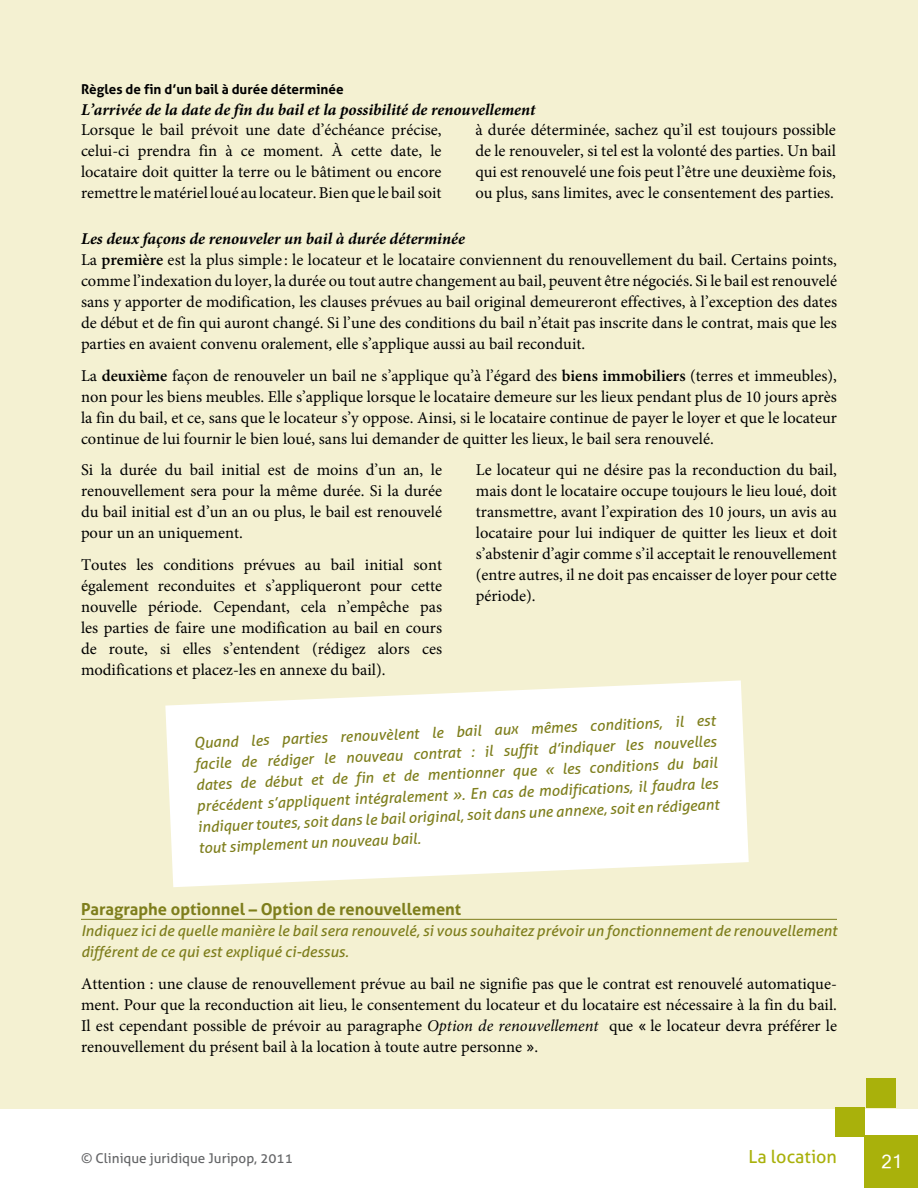
<style>
.page{position:relative;width:918px;height:1188px;background:#fff}
.page>*{position:absolute;margin:0;border:0;box-sizing:border-box;transform-origin:0 0}
.t1{font:18px "Aller";color:#a9b10b}
.t2{font:18px "Mangal";color:#fff}
.t3{font:16.5px/21px "Minion Pro";color:#000;text-align:justify}
.t4{font:italic 700 16.5px "Minion Pro";color:#000}
.t5{font:700 16.5px "Aller";color:#7e7e1c}
.t6{font:italic 15px/20.7px "Aller";color:#7e7e1c;text-align:justify}
.t7{font:700 13.5px "Aller";color:#000}
.t8{font:13.5px "Aller";color:#646567}
.s1{font-weight:700;font-style:italic}
.s2{font-weight:600}
.s3{font-style:italic}
.s4{font-family:"Futura"}
</style>
<div class="page">
<div style="left:0;top:0;width:918px;height:1108px;background:#f4f1d2"></div>
<svg style="left:165px;top:680px;width:584px;height:207px;fill:#fff"></svg>
<div style="left:865px;top:1135px;width:53px;height:53px;background:#a9b10b"></div>
<div style="left:835px;top:1107px;width:30px;height:29px;background:#a9b10b"></div>
<div style="left:866px;top:1079px;width:30px;height:29px;background:#a9b10b"></div>
<hr style="left:81px;top:919px;width:756px;height:1px;background:#7e7e1c">
<p class="t7" style="left:81px;top:81px;width:264px">Règles de fin d’un bail à durée déterminée</p>
<p class="t4" style="left:81px;top:98px;width:456px">L’arrivée de la date de fin du bail et la possibilité de renouvellement</p>
<p class="t3" style="left:81px;top:120px;width:362px">Lorsque le bail prévoit une date d’échéance précise, celui-ci prendra fin à ce moment. À cette date, le locataire doit quitter la terre ou le bâtiment ou encore remettre le matériel loué au locateur. Bien que le bail soit</p>
<p class="t3" style="left:475px;top:120px;width:362px">à durée déterminée, sachez qu’il est toujours possible de le renouveler, si tel est la volonté des parties. Un bail qui est renouvelé une fois peut l’être une deuxième fois, ou plus, sans limites, avec le consentement des parties.</p>
<p class="t3" style="left:81px;top:229px;width:758px;text-align:left"><span class="s1">Les deux façons de renouveler un bail à durée déterminée<br></span>La <span class="s2">première</span> est la plus simple : le locateur et le locataire conviennent du renouvellement du bail. Certains points, comme l’indexation du loyer, la durée ou tout autre changement au bail, peuvent être négociés. Si le bail est renouvelé sans y apporter de modification, les clauses prévues au bail original demeureront effectives, à l’exception des dates de début et de fin qui auront changé. Si l’une des conditions du bail n’était pas inscrite dans le contrat, mais que les parties en avaient convenu oralement, elle s’applique aussi au bail reconduit.</p>
<p class="t3" style="left:81px;top:365px;width:757px">La <span class="s2">deuxième</span> façon de renouveler un bail ne s’applique qu’à l’égard des <span class="s2">biens immobiliers</span> (terres et immeubles), non pour les biens meubles. Elle s’applique lorsque le locataire demeure sur les lieux pendant plus de 10 jours après la fin du bail, et ce, sans que le locateur s’y oppose. Ainsi, si le locataire continue de payer le loyer et que le locateur continue de lui fournir le bien loué, sans lui demander de quitter les lieux, le bail sera renouvelé.</p>
<p class="t3" style="left:81px;top:460px;width:363px">Si la durée du bail initial est de moins d’un an, le renouvellement sera pour la même durée. Si la durée du bail initial est d’un an ou plus, le bail est renouvelé pour un an uniquement.</p>
<p class="t3" style="left:81px;top:554px;width:363px">Toutes les conditions prévues au bail initial sont également reconduites et s’appliqueront pour cette nouvelle période. Cependant, cela n’empêche pas les parties de faire une modification au bail en cours de route, si elles s’entendent (rédigez alors ces modifications et placez-les en annexe du bail).</p>
<p class="t3" style="left:476px;top:460px;width:363px">Le locateur qui ne désire pas la reconduction du bail, mais dont le locataire occupe toujours le lieu loué, doit transmettre, avant l’expiration des 10 jours, un avis au locataire pour lui indiquer de quitter les lieux et doit s’abstenir d’agir comme s’il acceptait le renouvellement (entre autres, il ne doit pas encaisser de loyer pour cette période).</p>
<p class="t6" style="left:193px;top:735px;width:524px;rotate:-3deg">Quand les parties renouvèlent le bail aux mêmes conditions, il est facile de rédiger le nouveau contrat : il suffit d’indiquer les nouvelles dates de début et de fin et de mentionner que « les conditions du bail précédent s’appliquent intégralement ». En cas de modifications, il faudra les indiquer toutes, soit dans le bail original, soit dans une annexe, soit en rédigeant tout simplement un nouveau bail.</p>
<p class="t5" style="left:81px;top:899px;width:382px">Paragraphe optionnel – Option de renouvellement</p>
<p class="t6" style="left:81px;top:920px;width:758px">Indiquez ici de quelle manière le bail sera renouvelé, si vous souhaitez prévoir un fonctionnement de renouvellement différent de ce qui est expliqué ci-dessus.</p>
<p class="t3" style="left:81px;top:973px;width:758px">Attention : une clause de renouvellement prévue au bail ne signifie pas que le contrat est renouvelé automatique&shy;ment. Pour que la reconduction ait lieu, le consentement du locateur et du locataire est nécessaire à la fin du bail.<br>Il est cependant possible de prévoir au paragraphe <span class="s3">Option de renouvellement</span> que <span class="s4">«</span> le locateur devra préférer le renouvellement du présent bail à la location à toute autre personne <span class="s4">»</span>.</p>
<p class="t8" style="left:81px;top:1150px;width:213px">© Clinique juridique Juripop, 2011</p>
<p class="t1" style="left:748px;top:1146px;width:90px">La location</p>
<p class="t2" style="left:882px;top:1151px;width:22px">21</p>
</div>
